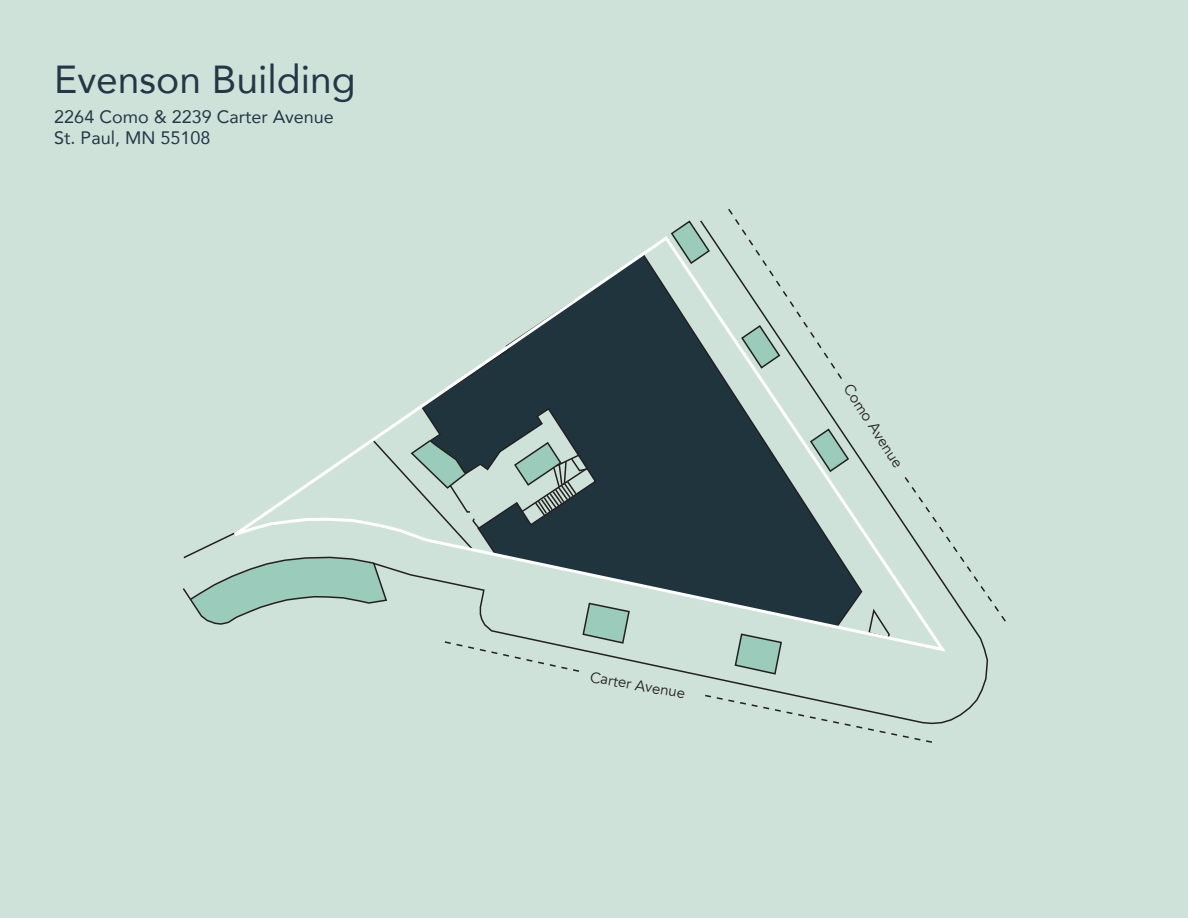
<style>
.page{position:relative;width:1188px;height:918px;background:#cee2da}
.page>*{position:absolute;margin:0;border:0;box-sizing:border-box;transform-origin:0 0}
.t1{font:39px "Avenir";color:#253746}
.t2{font:18px/21px "Avenir";color:#253746}
.t3{font:15px "Avenir";color:#231f20}
</style>
<div class="page">
<svg style="left:734px;top:654px;width:46px;height:21px"></svg>
<svg style="left:670px;top:220px;width:41px;height:14px"></svg>
<svg style="left:373px;top:234px;width:573px;height:420px"></svg>
<svg style="left:705px;top:694px;width:229px;height:49px"></svg>
<svg style="left:903px;top:475px;width:103px;height:148px"></svg>
<svg style="left:727px;top:209px;width:117px;height:172px"></svg>
<svg style="left:182px;top:438px;width:449px;height:234px"></svg>
<h1 class="t1" style="left:54px;top:48px;width:303px">Evenson Building</h1>
<p class="t2" style="left:54px;top:106px;width:281px">2264 Como &amp; 2239 Carter Avenue<br>St. Paul, MN 55108</p>
<p class="t3" style="left:592px;top:668px;width:98px;rotate:10deg">Carter Avenue</p>
<p class="t3" style="left:855px;top:381px;width:97px;rotate:57deg">Como Avenue</p>
</div>
